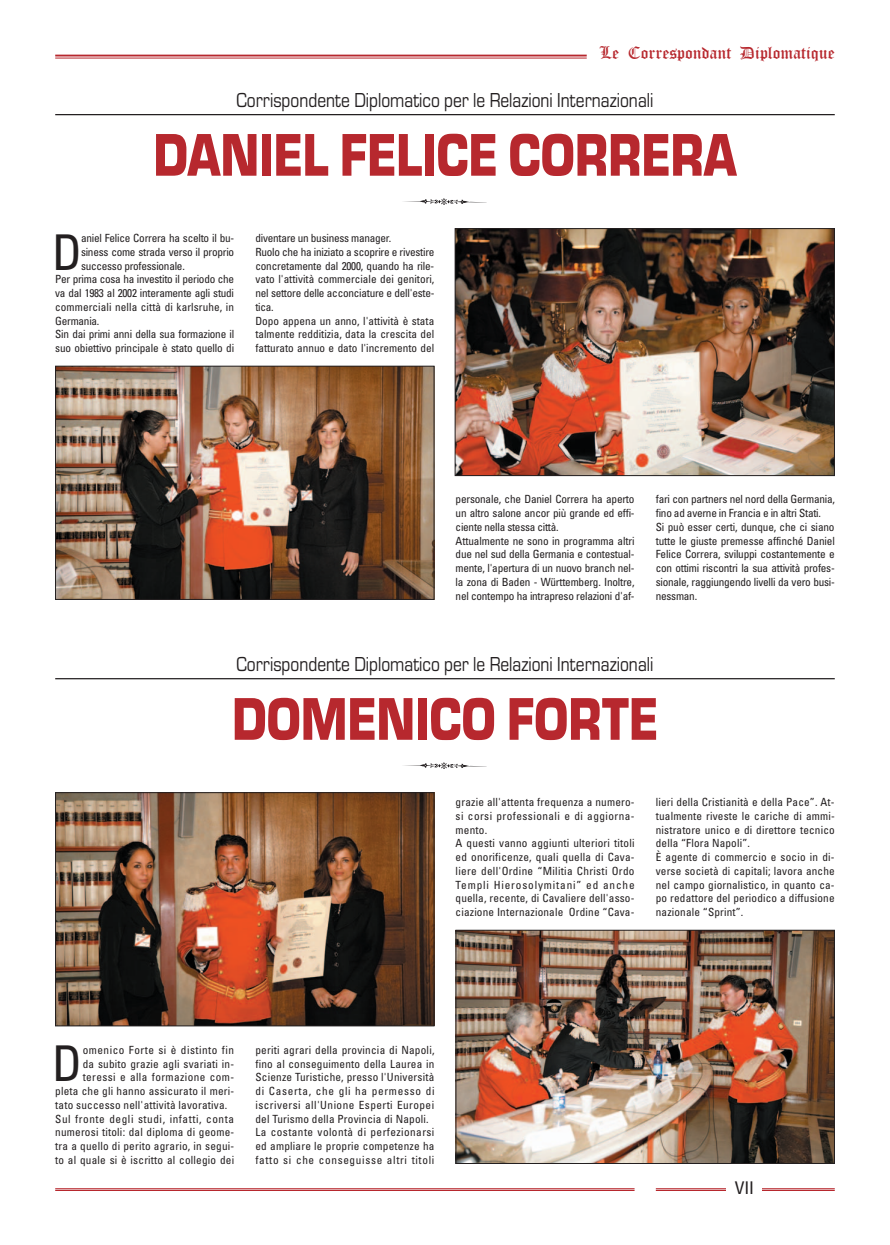
<style>
.page{position:relative;width:890px;height:1245px;background:#fff}
.page>*{position:absolute;margin:0;border:0;box-sizing:border-box;transform-origin:0 0}
.t1{font:62.5px "Eurostile T Blac";color:#b7282e;scale:.8 1}
.t2{font:condensed 49.25px "Univers";color:#231f20}
.t3{font:21px "Eurostile T";color:#231f20;scale:.83 1}
.t4{font:17.5px "Old English Text";color:#b7282e}
.t5{font:condensed 17.5px "Univers";color:#231f20}
.t6{font:condensed 11.25px/13.8px "Univers";letter-spacing:.015em;color:#231f20}
.t7{font:condensed 11.25px/13.8px "Univers";letter-spacing:-.02em;color:#231f20}
.t8{font:condensed 11.25px "Univers";letter-spacing:-.015em;color:#231f20}
.t9{font:condensed 11.25px "Univers";letter-spacing:.05em;color:#231f20}
.t10{font:condensed 11.25px "Univers";letter-spacing:.045em;color:#231f20}
.t11{font:condensed 11.25px "Univers";letter-spacing:.035em;color:#231f20}
</style>
<div class="page">
<img style="left:55px;top:54px;width:780px;height:1137px">
<svg style="left:401px;top:762px;width:86px;height:6px"></svg>
<svg style="left:401px;top:198px;width:86px;height:7px"></svg>
<h3 class="t4" style="left:599px;top:42px;width:237px">Le Correspondant Diplomatique</h3>
<h3 class="t3" style="left:236px;top:87px;width:504px">Corrispondente Diplomatico per le Relazioni Internazionali</h3>
<h1 class="t1" style="left:153px;top:117px;width:731px">DANIEL FELICE CORRERA</h1>
<h2 class="t2" style="left:52px;top:234px;width:32px">D</h2>
<p class="t7" style="left:81px;top:232px;width:155px">aniel Felice Correra ha scelto il bu-</p>
<p class="t7" style="left:81px;top:246px;width:155px">siness come strada verso il proprio</p>
<p class="t7" style="left:81px;top:259px;width:105px">successo professionale.</p>
<p class="t7" style="left:55px;top:273px;width:180px">Per prima cosa ha investito il periodo che</p>
<p class="t7" style="left:55px;top:287px;width:180px">va dal 1983 al 2002 interamente agli studi</p>
<p class="t6" style="left:55px;top:301px;width:180px">commerciali nella città di karlsruhe, in</p>
<p class="t7" style="left:55px;top:314px;width:46px">Germania.</p>
<p class="t7" style="left:55px;top:328px;width:181px">Sin dai primi anni della sua formazione il</p>
<p class="t8" style="left:55px;top:344px;width:180px">suo obiettivo principale è stato quello di</p>
<p class="t7" style="left:255px;top:232px;width:181px">diventare un business manager.<br>Ruolo che ha iniziato a scoprire e rivestire concretamente dal 2000, quando ha rile&shy;vato l'attività commerciale dei genitori, nel settore delle acconciature e dell'este&shy;tica.<br>Dopo appena un anno, l'attività è stata talmente redditizia, data la crescita del fatturato annuo e dato l'incremento del</p>
<p class="t7" style="left:456px;top:493px;width:181px">personale, che Daniel Correra ha aperto un altro salone ancor più grande ed effi&shy;ciente nella stessa città.<br>Attualmente ne sono in programma altri due nel sud della Germania e contestual&shy;mente, l'apertura di un nuovo branch nel&shy;la zona di Baden - Württemberg. Inoltre, nel contempo ha intrapreso relazioni d'af-</p>
<p class="t7" style="left:656px;top:493px;width:181px">fari con partners nel nord della Germania, fino ad averne in Francia e in altri Stati.<br>Si può esser certi, dunque, che ci siano tutte le giuste premesse affinché Daniel Felice Correra, sviluppi costantemente e con ottimi riscontri la sua attività profes&shy;sionale, raggiungendo livelli da vero busi&shy;nessman.</p>
<h3 class="t3" style="left:236px;top:651px;width:504px">Corrispondente Diplomatico per le Relazioni Internazionali</h3>
<h1 class="t1" style="left:232px;top:681px;width:534px">DOMENICO FORTE</h1>
<p class="t6" style="left:456px;top:796px;width:181px">grazie all'attenta frequenza a numero&shy;si corsi professionali e di aggiorna&shy;mento.<br>A questi vanno aggiunti ulteriori titoli ed onorificenze, quali quella di Cava&shy;liere dell'Ordine “Militia Christi Ordo Templi Hierosolymitani” ed anche quella, recente, di Cavaliere dell'asso&shy;ciazione Internazionale Ordine “Cava-</p>
<p class="t6" style="left:656px;top:796px;width:180px">lieri della Cristianità e della Pace”. At&shy;tualmente riveste le cariche di ammi&shy;nistratore unico e di direttore tecnico della “Flora Napoli”.<br>È agente di commercio e socio in di&shy;verse società di capitali; lavora anche nel campo giornalistico, in quanto ca&shy;po redattore del periodico a diffusione nazionale “Sprint”.</p>
<h2 class="t2" style="left:52px;top:1045px;width:32px">D</h2>
<p class="t10" style="left:83px;top:1045px;width:153px">omenico Forte si è distinto fin</p>
<p class="t6" style="left:83px;top:1057px;width:153px">da subito grazie agli svariati in-</p>
<p class="t11" style="left:83px;top:1073px;width:153px">teressi e alla formazione com-</p>
<p class="t6" style="left:55px;top:1084px;width:181px">pleta che gli hanno assicurato il meri-</p>
<p class="t6" style="left:55px;top:1098px;width:174px">tato successo nell'attività lavorativa.</p>
<p class="t9" style="left:55px;top:1114px;width:180px">Sul fronte degli studi, infatti, conta</p>
<p class="t6" style="left:55px;top:1126px;width:181px">numerosi titoli: dal diploma di geome-</p>
<p class="t6" style="left:55px;top:1139px;width:181px">tra a quello di perito agrario, in segui-</p>
<p class="t6" style="left:55px;top:1153px;width:180px">to al quale si è iscritto al collegio dei</p>
<p class="t6" style="left:255px;top:1043px;width:181px">periti agrari della provincia di Napoli, fino al conseguimento della Laurea in Scienze Turistiche, presso l'Università di Caserta, che gli ha permesso di iscriversi all'Unione Esperti Europei del Turismo della Provincia di Napoli.<br>La costante volontà di perfezionarsi ed ampliare le proprie competenze ha fatto si che conseguisse altri titoli</p>
<h3 class="t5" style="left:735px;top:1181px;width:21px">VII</h3>
</div>
